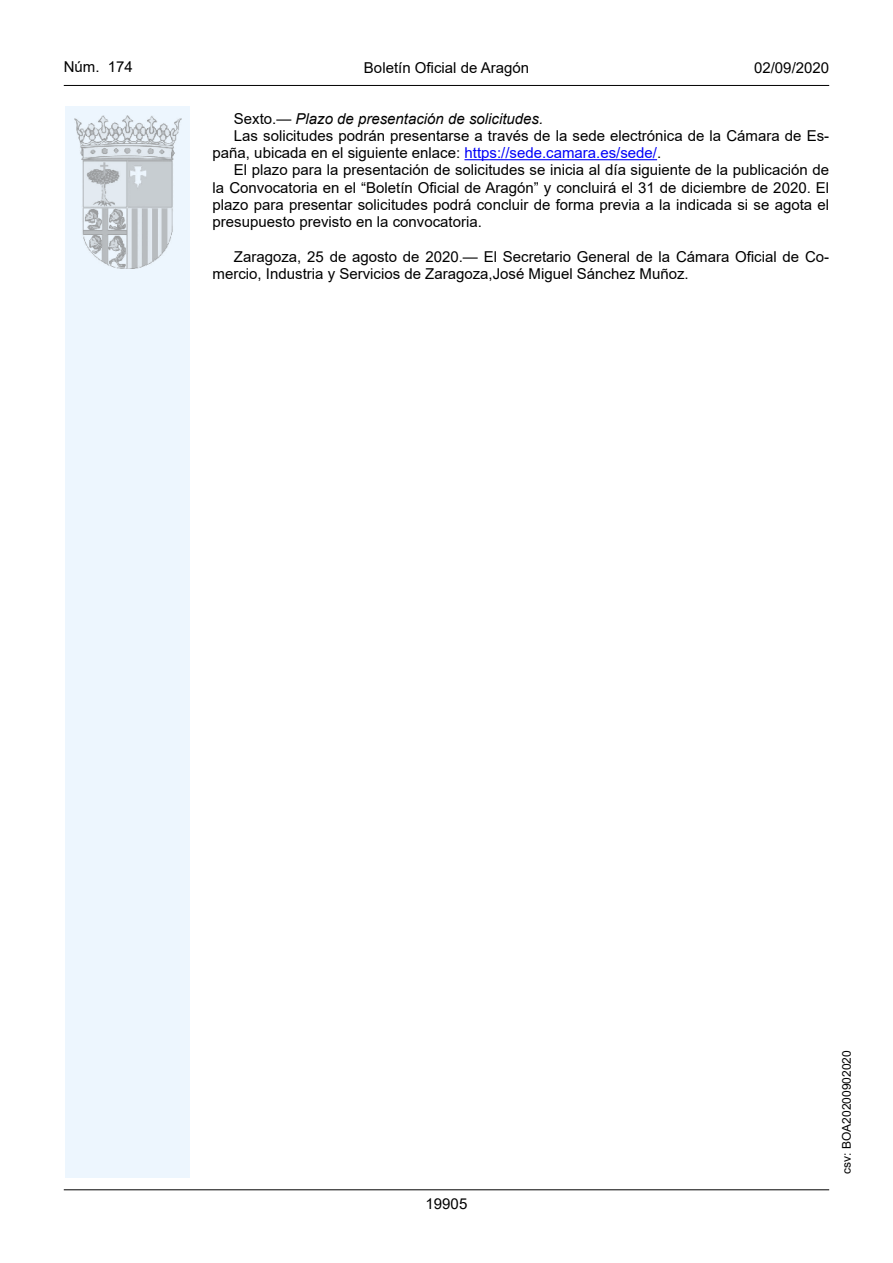
<style>
.page{position:relative;width:893px;height:1263px;background:#fff}
.page>*{position:absolute;margin:0;border:0;box-sizing:border-box;transform-origin:0 0}
.inicio_de_parrafo{font:15px/17.2px "Arial";color:#000}
.inicio_de_parrafo-2{font:italic 15px "Arial";color:#000}
.t1{font:15px "Arial MT2";color:#000}
.t2{font:12px "Arial MT2";color:#000}
.s1{font-style:normal}
.s2{color:#0000fa}
.s3{font-family:"Arial MT2"}
</style>
<div class="page">
<hr style="left:64px;top:1189px;width:765px;height:1px;background:#000">
<hr style="left:64px;top:85px;width:765px;height:1px;background:#000">
<div style="left:65px;top:106px;width:125px;height:1072px;background:#edf6fe"></div>
<img style="left:75px;top:115px;width:106px;height:153px">
<hr style="left:464px;top:159px;width:193px;height:1px;background:#0000fa">
<p class="t1" style="left:64px;top:57px;width:71px">Núm. 174</p>
<p class="inicio_de_parrafo" style="left:364px;top:59px;width:167px">Boletín Oficial de Aragón</p>
<p class="t1" style="left:754px;top:57px;width:77px">02/09/2020</p>
<p class="inicio_de_parrafo-2" style="left:234px;top:109px;width:311px"><span class="s1">Sexto.—</span> Plazo de presentación de solicitudes.</p>
<p class="inicio_de_parrafo" style="left:213px;top:127px;width:618px;text-indent:21px">Las solicitudes podrán presentarse a través de la sede electrónica de la Cámara de Es&shy;paña, ubicada en el siguiente enlace: <span class="s2">https://sede.camara.es/sede/</span><span class="s3">.</span></p>
<p class="inicio_de_parrafo" style="left:213px;top:161px;width:618px;text-align:justify;text-indent:21px">El plazo para la presentación de solicitudes se inicia al día siguiente de la publicación de la Convocatoria en el “Boletín Oficial de Aragón” y concluirá el 31 de diciembre de 2020. El plazo para presentar solicitudes podrá concluir de forma previa a la indicada si se agota el presupuesto previsto en la convocatoria.</p>
<p class="inicio_de_parrafo" style="left:213px;top:248px;width:618px;text-indent:21px">Zaragoza, 25 de agosto de 2020.— El Secretario General de la Cámara Oficial de Co&shy;mercio, Industria y Servicios de Zaragoza,José Miguel Sánchez Muñoz.</p>
<p class="inicio_de_parrafo" style="left:426px;top:1195px;width:43px">19905</p>
<p class="t2" style="left:838px;top:1174px;width:125px;rotate:-90deg">csv: BOA20200902020</p>
</div>
